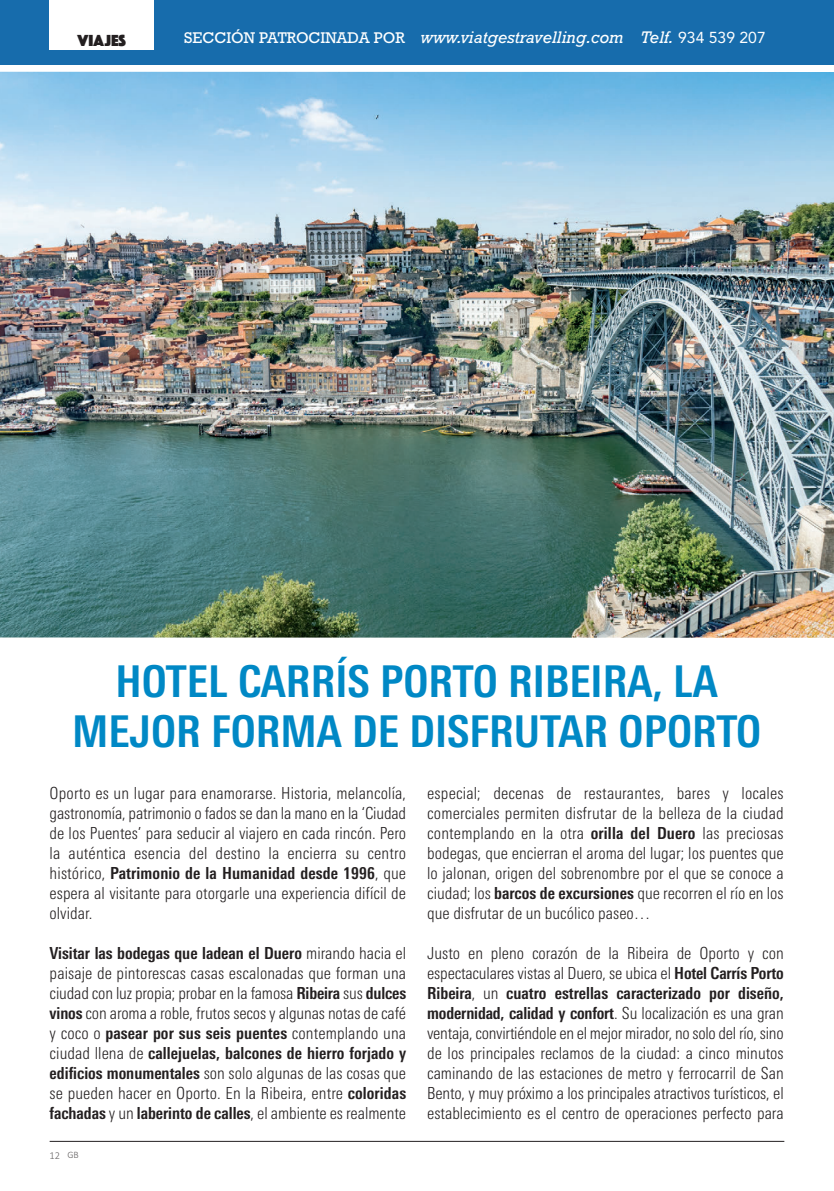
<style>
.page{position:relative;width:834px;height:1191px;background:#fff}
.page>*{position:absolute;margin:0;border:0;box-sizing:border-box;transform-origin:0 0}
.t1{font:700 condensed 43.75px/50.1px "Linotype Univers";color:#0088c5;text-align:center}
.t2{font:300 condensed 16.62px/19.9px "Linotype Univers";color:#231f20;text-align:justify}
.t3{font:16.62px "Phosphate Solid";letter-spacing:.005em;color:#231f20}
.t4{font:italic 15.75px "Rockwell";color:#fff}
.t5{font:300 10.5px "Calibri";color:rgb(35 31 32/.7)}
.t6{font:300 9.8px "Calibri";color:rgb(35 31 32/.7)}
.s1{font-style:normal}
.s2{font-family:"Avenir";font-style:normal}
.s3{font-weight:700}
</style>
<div class="page">
<hr style="left:50px;top:1141px;width:734px;height:1px;background:#231f20">
<div style="left:0;top:0;width:833px;height:64px;background:#176cac"></div>
<div style="left:50px;top:0;width:104px;height:50px;background:#fff"></div>
<img style="left:0;top:72px;width:833px;height:566px">
<p class="t3" style="left:78px;top:35px;width:50px">VIAJES</p>
<p class="t4" style="left:184px;top:33px;width:583px"><span class="s1">SECCIÓN PATROCINADA POR</span> www.viatgestravelling.com Telf. <span class="s2">934 539 207</span></p>
<p class="t1" style="left:72px;top:660px;width:690px">HOTEL CARRÍS PORTO RIBEIRA, LA<br>MEJOR FORMA DE DISFRUTAR OPORTO</p>
<p class="t2" style="left:50px;top:785px;width:358px">Oporto es un lugar para enamorarse. Historia, melancolía, gastronomía, patrimonio o fados se dan la mano en la ‘Ciudad de los Puentes’ para seducir al viajero en cada rincón. Pero la auténtica esencia del destino la encierra su centro histórico, <span class="s3">Patrimonio de la Humanidad desde 1996</span>, que espera al visitante para otorgarle una experiencia difícil de olvidar.</p>
<p class="t2" style="left:50px;top:944px;width:358px"><span class="s3">Visitar las bodegas que ladean el Duero</span> mirando hacia el paisaje de pintorescas casas escalonadas que forman una ciudad con luz propia; probar en la famosa <span class="s3">Ribeira</span> sus <span class="s3">dulces vinos</span> con aroma a roble, frutos secos y algunas notas de café y coco o <span class="s3">pasear por sus seis puentes</span> contemplando una ciudad llena de <span class="s3">callejuelas, balcones de hierro forjado y edificios monumentales</span> son solo algunas de las cosas que se pueden hacer en Oporto. En la Ribeira, entre <span class="s3">coloridas fachadas</span> y un <span class="s3">laberinto de calles</span>, el ambiente es realmente</p>
<p class="t2" style="left:427px;top:785px;width:358px">especial; decenas de restaurantes, bares y locales comerciales permiten disfrutar de la belleza de la ciudad contemplando en la otra <span class="s3">orilla del Duero</span> las preciosas bodegas, que encierran el aroma del lugar; los puentes que lo jalonan, origen del sobrenombre por el que se conoce a ciudad; los <span class="s3">barcos de excursiones</span> que recorren el río en los que disfrutar de un bucólico paseo…</p>
<p class="t2" style="left:427px;top:944px;width:358px">Justo en pleno corazón de la Ribeira de Oporto y con espectaculares vistas al Duero, se ubica el <span class="s3">Hotel Carrís Porto Ribeira</span>, un <span class="s3">cuatro estrellas caracterizado por diseño, modernidad, calidad y confort</span>. Su localización es una gran ventaja, convirtiéndole en el mejor mirador, no solo del río, sino de los principales reclamos de la ciudad: a cinco minutos caminando de las estaciones de metro y ferrocarril de San Bento, y muy próximo a los principales atractivos turísticos, el establecimiento es el centro de operaciones perfecto para</p>
<p class="t5" style="left:50px;top:1148px;width:12px">12</p>
<p class="t6" style="left:67px;top:1148px;width:13px">GB</p>
</div>
